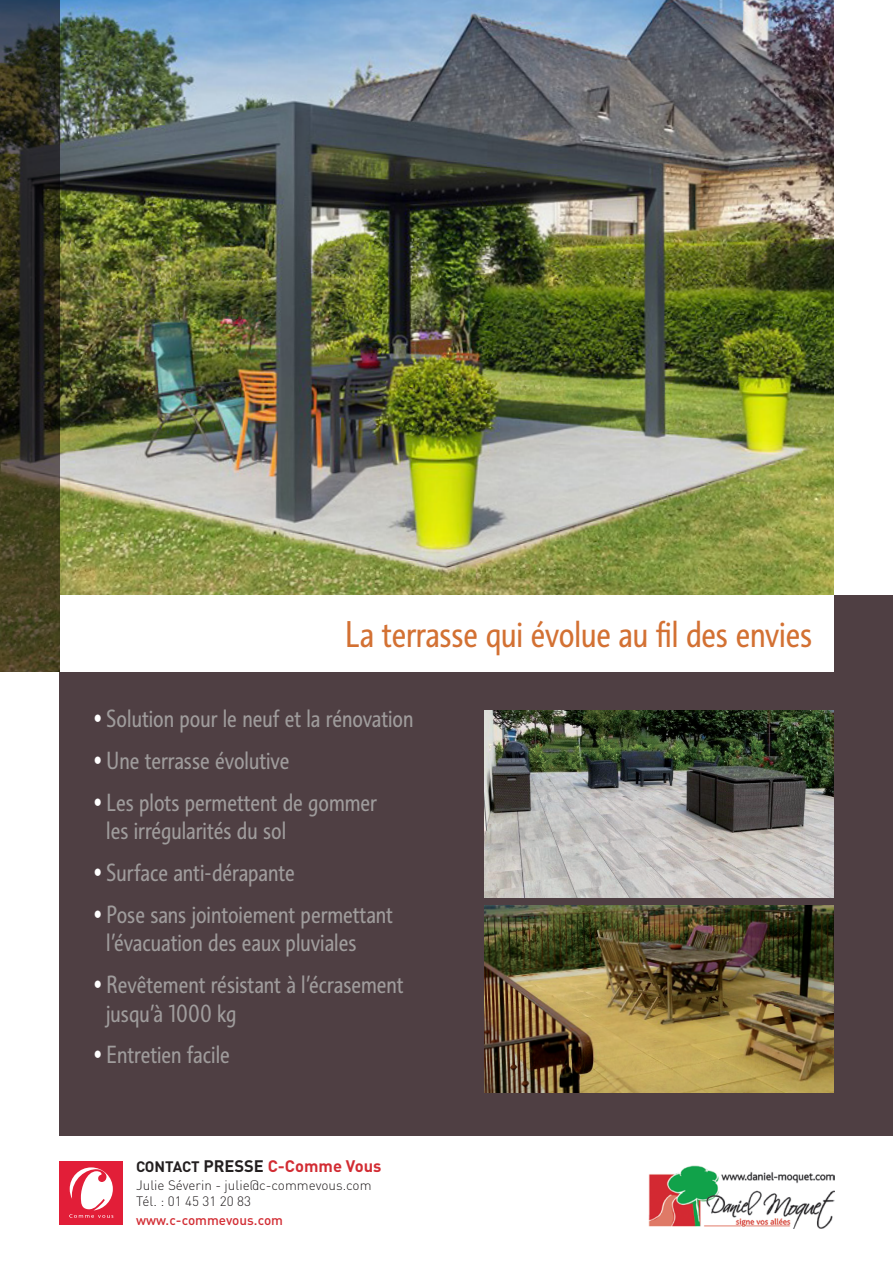
<style>
.page{position:relative;width:893px;height:1263px;background:#fff}
.page>*{position:absolute;margin:0;border:0;box-sizing:border-box;transform-origin:0 0}
.t1{font:condensed 36px "Informa Pro";letter-spacing:-.005em;color:#d37133}
.t2{font:condensed 24px/28.8px "Informa Pro";color:#9f9c9c}
.t3{font:700 16.5px "DIN Pro";color:#d22c33}
.t4{font:300 13.5px/16.2px "DIN Pro";color:#231f20}
.t5{font:500 13.5px "DIN Pro";color:#d22c33}
.s1{color:#fff}
.s2{font-size:15px;color:#231f20}
.s3{color:#231f20}
</style>
<div class="page">
<div style="left:60px;top:595px;width:833px;height:540px;background:#4f3f43"></div>
<img style="left:60px;top:0;width:773px;height:595px">
<svg style="left:0;top:0;width:60px;height:672px;background:#343323"></svg>
<img style="left:648px;top:1165px;width:187px;height:63px">
<div style="left:60px;top:595px;width:773px;height:77px;background:#fff"></div>
<img style="left:485px;top:710px;width:348px;height:187px">
<img style="left:485px;top:906px;width:348px;height:187px">
<div style="left:60px;top:1161px;width:63px;height:64px;background:#e21e38"></div>
<svg style="left:69px;top:1167px;width:44px;height:51px"></svg>
<h1 class="t1" style="left:345px;top:612px;width:469px">La terrasse qui évolue au fil des envies</h1>
<p class="t2" style="left:94px;top:704px;width:322px"><span class="s1">•</span> Solution pour le neuf et la rénovation</p>
<p class="t2" style="left:94px;top:746px;width:197px"><span class="s1">•</span> Une terrasse évolutive</p>
<p class="t2" style="left:106px;top:787px;width:272px;text-indent:-13px"><span class="s1">•</span> Les plots permettent de gommer les irrégularités du sol</p>
<p class="t2" style="left:94px;top:858px;width:203px"><span class="s1">•</span> Surface anti-dérapante</p>
<p class="t2" style="left:106px;top:899px;width:288px;text-indent:-13px"><span class="s1">•</span> Pose sans jointoiement permettant l’évacuation des eaux pluviales</p>
<p class="t2" style="left:106px;top:970px;width:299px;text-indent:-13px"><span class="s1">•</span> Revêtement résistant à l’écrasement jusqu’à 1000 kg</p>
<p class="t2" style="left:94px;top:1040px;width:138px"><span class="s1">•</span> Entretien facile</p>
<p class="t3" style="left:136px;top:1155px;width:247px"><span class="s2">CONTACT</span> <span class="s3">PRESSE</span> C-Comme Vous</p>
<p class="t4" style="left:136px;top:1177px;width:237px">Julie Séverin - julie@c-commevous.com<br>Tél. : 01 45 31 20 83</p>
<p class="t5" style="left:136px;top:1211px;width:149px">www.c-commevous.com</p>
</div>
